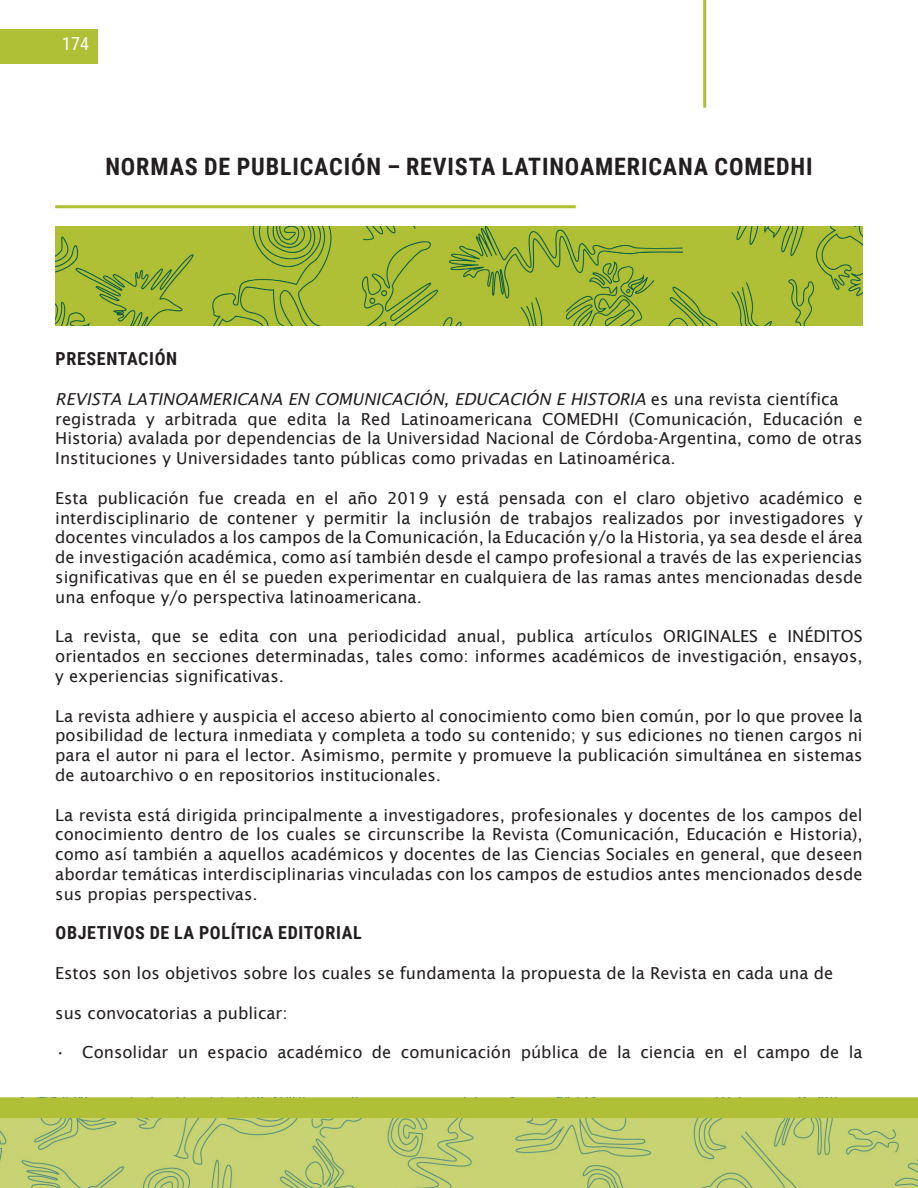
<style>
.page{position:relative;width:918px;height:1188px;background:#fff}
.page>*{position:absolute;margin:0;border:0;box-sizing:border-box;transform-origin:0 0}
.Títulos_Artículos{font:700 24px "Roboto Condensed";letter-spacing:.035em;color:#231f20}
.Subtítulos{font:700 18px "Roboto Condensed";letter-spacing:.035em;color:#231f20}
.t1{font:18px "Roboto Condensed";color:#fff}
.Textos_11_pt__justif{font:16.5px/19.8px "Lucida Sans";color:#231f20;text-align:justify}
.Textos_11_pt__justif-2{font:italic 16.5px "Lucida Sans";color:#231f20}
.s1{font-style:normal}
</style>
<div class="page">
<hr style="left:55px;top:205px;width:521px;height:3px;background:#afc036">
<hr style="left:703px;top:0;width:3px;height:108px;background:#afc036">
<img style="left:55px;top:227px;width:808px;height:99px">
<img style="left:0;top:1118px;width:918px;height:70px">
<div style="left:0;top:1098px;width:918px;height:20px;background:#afc036"></div>
<div style="left:0;top:30px;width:98px;height:34px;background:#afc036"></div>
<p class="t1" style="left:62px;top:31px;width:28px">174</p>
<p class="Títulos_Artículos" style="left:105px;top:150px;width:709px">NORMAS DE PUBLICACIÓN – REVISTA LATINOAMERICANA COMEDHI</p>
<p class="Subtítulos" style="left:56px;top:346px;width:123px">PRESENTACIÓN</p>
<p class="Textos_11_pt__justif-2" style="left:55px;top:389px;width:785px">REVISTA LATINOAMERICANA EN COMUNICACIÓN, EDUCACIÓN E HISTORIA <span class="s1">es una revista científica</span></p>
<p class="Textos_11_pt__justif" style="left:55px;top:409px;width:809px">registrada y arbitrada que edita la Red Latinoamericana COMEDHI (Comunicación, Educación e Historia) avalada por dependencias de la Universidad Nacional de Córdoba-Argentina, como de otras Instituciones y Universidades tanto públicas como privadas en Latinoamérica.</p>
<p class="Textos_11_pt__justif" style="left:55px;top:488px;width:809px">Esta publicación fue creada en el año 2019 y está pensada con el claro objetivo académico e interdisciplinario de contener y permitir la inclusión de trabajos realizados por investigadores y docentes vinculados a los campos de la Comunicación, la Educación y/o la Historia, ya sea desde el área de investigación académica, como así también desde el campo profesional a través de las experiencias significativas que en él se pueden experimentar en cualquiera de las ramas antes mencionadas desde una enfoque y/o perspectiva latinoamericana.</p>
<p class="Textos_11_pt__justif" style="left:55px;top:627px;width:809px">La revista, que se edita con una periodicidad anual, publica artículos ORIGINALES e INÉDITOS orientados en secciones determinadas, tales como: informes académicos de investigación, ensayos, y experiencias significativas.</p>
<p class="Textos_11_pt__justif" style="left:55px;top:706px;width:809px">La revista adhiere y auspicia el acceso abierto al conocimiento como bien común, por lo que provee la posibilidad de lectura inmediata y completa a todo su contenido; y sus ediciones no tienen cargos ni para el autor ni para el lector. Asimismo, permite y promueve la publicación simultánea en sistemas de autoarchivo o en repositorios institucionales.</p>
<p class="Textos_11_pt__justif" style="left:55px;top:805px;width:809px">La revista está dirigida principalmente a investigadores, profesionales y docentes de los campos del conocimiento dentro de los cuales se circunscribe la Revista (Comunicación, Educación e Historia), como así también a aquellos académicos y docentes de las Ciencias Sociales en general, que deseen abordar temáticas interdisciplinarias vinculadas con los campos de estudios antes mencionados desde sus propias perspectivas.</p>
<p class="Subtítulos" style="left:56px;top:920px;width:308px">OBJETIVOS DE LA POLÍTICA EDITORIAL</p>
<p class="Textos_11_pt__justif" style="left:55px;top:963px;width:780px">Estos son los objetivos sobre los cuales se fundamenta la propuesta de la Revista en cada una de</p>
<p class="Textos_11_pt__justif" style="left:55px;top:1003px;width:234px">sus convocatorias a publicar:</p>
<p class="Textos_11_pt__justif" style="left:55px;top:1042px;width:809px">• Consolidar un espacio académico de comunicación pública de la ciencia en el campo de la</p>
</div>
